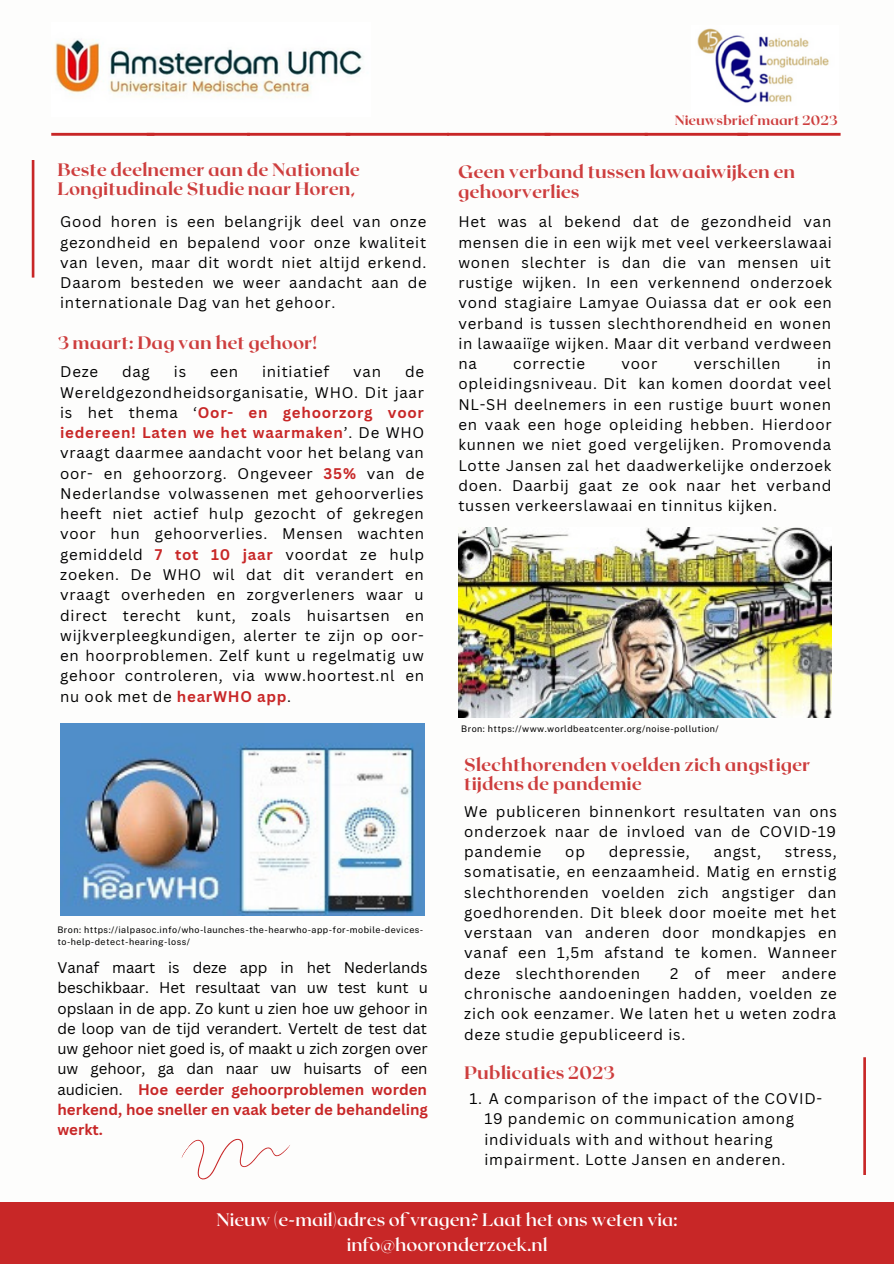
<style>
.page{position:relative;width:894px;height:1264px;background:#fff}
.page>*{position:absolute;margin:0;border:0;box-sizing:border-box;transform-origin:0 0}
.t1{font:800 18px/19.2px "Roxborough CF";color:#c82727}
.t2{font:600 18px/24.8px "Roxborough CF";color:#fff;text-align:center}
.t3{font:15px/20.2px "Canva Sans";letter-spacing:.05em;color:#000;text-align:justify}
.t4{font:800 13.5px "Roxborough CF";color:#c82727}
.t5{font:9px/12px "Public Sans";letter-spacing:.05em;color:#000}
.s1{font-weight:700;color:#c82727}
</style>
<div class="page">
<div style="left:0;top:1201px;width:893px;height:62px;background:#c82727"></div>
<svg style="left:51px;top:133px;width:789px;height:3px;background:#cc3838"></svg>
<img style="left:55px;top:39px;width:308px;height:59px">
<img style="left:697px;top:28px;width:132px;height:75px">
<img style="left:60px;top:723px;width:364px;height:192px">
<img style="left:459px;top:527px;width:372px;height:190px">
<svg style="left:863px;top:1057px;width:2px;height:118px"></svg>
<svg style="left:32px;top:160px;width:2px;height:117px"></svg>
<svg style="left:177px;top:1138px;width:114px;height:64px"></svg>
<p class="t1" style="left:57px;top:159px;width:304px">Beste deelnemer aan de Nationale<br>Longitudinale Studie naar Horen,</p>
<p class="t3" style="left:60px;top:211px;width:368px">Good horen is een belangrijk deel van onze gezondheid en bepalend voor onze kwaliteit van leven, maar dit wordt niet altijd erkend.<br>Daarom besteden we weer aandacht aan de internationale Dag van het gehoor.</p>
<p class="t1" style="left:57px;top:332px;width:261px">3 maart: Dag van het gehoor!</p>
<p class="t3" style="left:60px;top:361px;width:39px">Deze</p>
<p class="t3" style="left:122px;top:361px;width:29px">dag</p>
<p class="t3" style="left:174px;top:361px;width:14px">is</p>
<p class="t3" style="left:210px;top:361px;width:30px">een</p>
<p class="t3" style="left:262px;top:361px;width:69px">initiatief</p>
<p class="t3" style="left:353px;top:361px;width:29px">van</p>
<p class="t3" style="left:60px;top:361px;width:365px;text-indent:345px">de Wereldgezondheidsorganisatie, WHO. Dit jaar is het thema ‘<span class="s1">Oor- en gehoorzorg voor iedereen! Laten we het waarmaken</span>’. De WHO vraagt daarmee aandacht voor het belang van oor- en gehoorzorg. Ongeveer <span class="s1">35%</span> van de Nederlandse volwassenen met gehoorverlies heeft niet actief hulp gezocht of gekregen voor hun gehoorverlies. Mensen wachten gemiddeld <span class="s1">7 tot 10 jaar</span> voordat ze hulp zoeken. De WHO wil dat dit verandert en vraagt overheden en zorgverleners waar u direct terecht kunt, zoals huisartsen en wijkverpleegkundigen, alerter te zijn op oor&shy;en hoorproblemen. Zelf kunt u regelmatig uw gehoor controleren, via www.hoortest.nl en nu ook met de <span class="s1">hearWHO app</span>.</p>
<p class="t5" style="left:57px;top:923px;width:367px">Bron: https://ialpasoc.info/who-launches-the-hearwho-app-for-mobile-devices&shy;to-help-detect-hearing-loss/</p>
<p class="t3" style="left:57px;top:957px;width:372px">Vanaf maart is deze app in het Nederlands beschikbaar. Het resultaat van uw test kunt u opslaan in de app. Zo kunt u zien hoe uw gehoor in de loop van de tijd verandert. Vertelt de test dat uw gehoor niet goed is, of maakt u zich zorgen over uw gehoor, ga dan naar uw huisarts of een audicien. <span class="s1">Hoe eerder gehoorproblemen worden herkend, hoe sneller en vaak beter de behandeling werkt.</span></p>
<p class="t4" style="left:674px;top:112px;width:164px">Nieuwsbrief maart 2023</p>
<p class="t1" style="left:458px;top:160px;width:338px;line-height:20.2px">Geen verband tussen lawaaiwijken en gehoorverlies</p>
<p class="t3" style="left:458px;top:211px;width:375px">Het was al bekend dat de gezondheid van mensen die in een wijk met veel verkeerslawaai wonen slechter is dan die van mensen uit rustige wijken. In een verkennend onderzoek vond stagiaire Lamyae Ouiassa dat er ook een verband is tussen slechthorendheid en wonen in lawaaiïge wijken. Maar dit verband verdween na</p>
<p class="t3" style="left:458px;top:353px;width:375px;text-indent:358px">in opleidingsniveau. Dit kan komen doordat veel NL-SH deelnemers in een rustige buurt wonen en vaak een hoge opleiding hebben. Hierdoor kunnen we niet goed vergelijken. Promovenda Lotte Jansen zal het daadwerkelijke onderzoek doen. Daarbij gaat ze ook naar het verband tussen verkeerslawaai en tinnitus kijken.</p>
<p class="t3" style="left:513px;top:353px;width:73px">correctie</p>
<p class="t3" style="left:621px;top:353px;width:37px">voor</p>
<p class="t3" style="left:693px;top:353px;width:88px">verschillen</p>
<p class="t5" style="left:461px;top:722px;width:259px">Bron: https://www.worldbeatcenter.org/noise-pollution/</p>
<p class="t1" style="left:464px;top:754px;width:347px">Slechthorenden voelden zich angstiger tijdens de pandemie</p>
<p class="t3" style="left:464px;top:800px;width:374px">We publiceren binnenkort resultaten van ons onderzoek naar de invloed van de COVID-19 pandemie</p>
<p class="t3" style="left:565px;top:841px;width:21px">op</p>
<p class="t3" style="left:608px;top:841px;width:83px">depressie,</p>
<p class="t3" style="left:713px;top:841px;width:49px">angst,</p>
<p class="t3" style="left:464px;top:841px;width:374px;text-indent:320px">stress, somatisatie, en eenzaamheid. Matig en ernstig slechthorenden voelden zich angstiger dan goedhorenden. Dit bleek door moeite met het verstaan van anderen door mondkapjes en vanaf een 1,5m afstand te komen. Wanneer deze slechthorenden</p>
<p class="t3" style="left:464px;top:962px;width:374px;text-indent:206px">2 of meer andere chronische aandoeningen hadden, voelden ze zich ook eenzamer. We laten het u weten zodra deze studie gepubliceerd is.</p>
<p class="t1" style="left:464px;top:1062px;width:152px">Publicaties 2023</p>
<p class="t3" style="left:484px;top:1087px;width:339px;text-align:left;text-indent:-15px">1. A comparison of the impact of the COVID-19 pandemic on communication among individuals with and without hearing impairment. Lotte Jansen en anderen.</p>
<p class="t2" style="left:216px;top:1206px;width:463px">Nieuw (e-mail)adres of vragen? Laat het ons weten via: info@hooronderzoek.nl</p>
</div>
